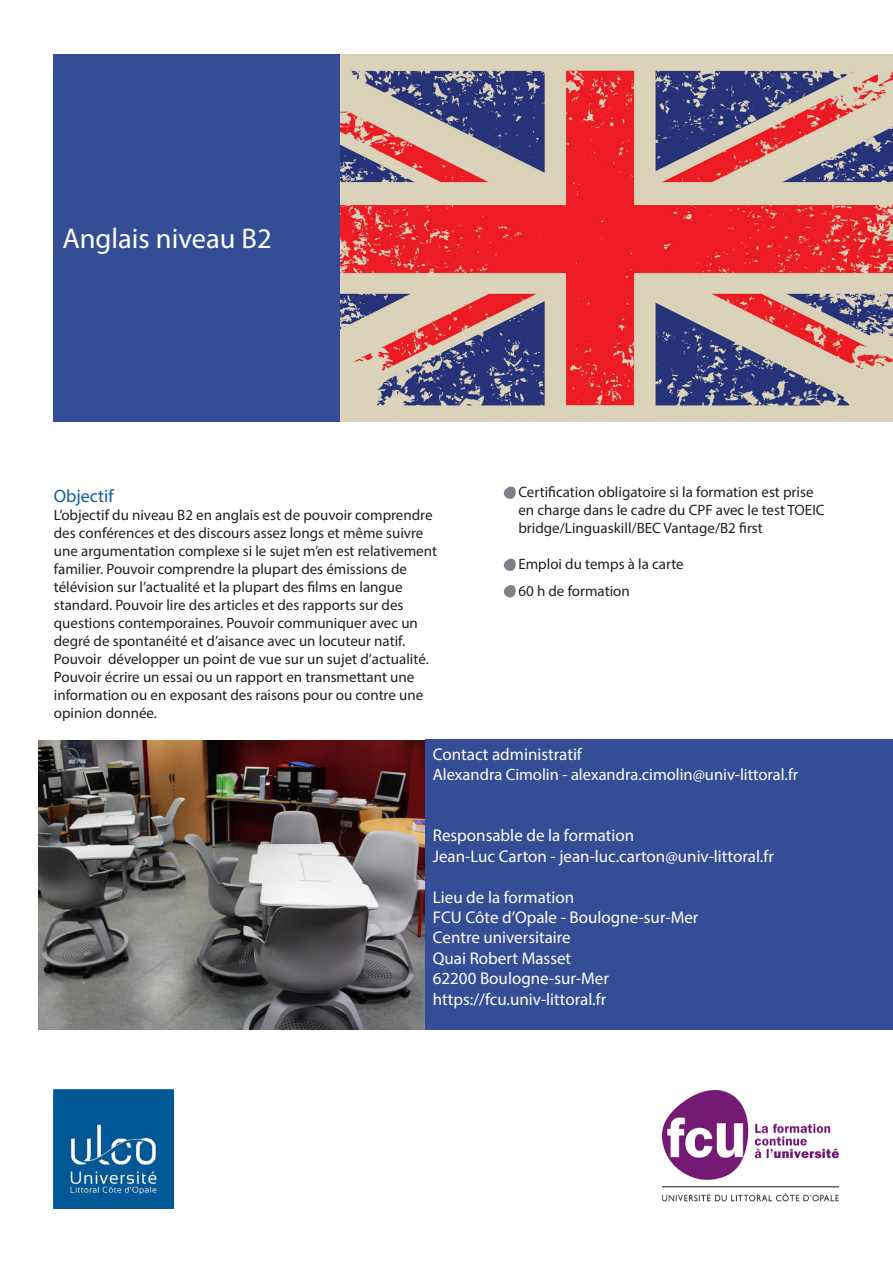
<style>
.page{position:relative;width:893px;height:1263px;background:#fff}
.page>*{position:absolute;margin:0;border:0;box-sizing:border-box;transform-origin:0 0}
.t1{font:28.5px "Myriad Pro";color:#fff}
.t2{font:18px "Myriad Pro";color:#125e98}
.t3{font:16.95px/20.4px "Myriad Pro";color:#fff}
.t4{font:16.5px "Myriad Pro";color:#fff}
.t5{font:15px/18px "Myriad Pro";color:#231f20}
</style>
<div class="page">
<div style="left:425px;top:739px;width:468px;height:291px;background:#354d96"></div>
<svg style="left:504px;top:486px;width:12px;height:13px"></svg>
<svg style="left:504px;top:559px;width:12px;height:12px"></svg>
<svg style="left:504px;top:585px;width:12px;height:12px"></svg>
<img style="left:662px;top:1090px;width:177px;height:112px">
<img style="left:54px;top:1090px;width:119px;height:119px">
<img style="left:38px;top:740px;width:387px;height:289px">
<img style="left:247px;top:54px;width:646px;height:368px">
<div style="left:54px;top:54px;width:286px;height:367px;background:#354d96"></div>
<p class="t1" style="left:62px;top:221px;width:211px">Anglais niveau B2</p>
<p class="t2" style="left:54px;top:485px;width:61px">Objectif</p>
<p class="t5" style="left:54px;top:506px;width:385px">L’objectif du niveau B2 en anglais est de pouvoir comprendre des conférences et des discours assez longs et même suivre une argumentation complexe si le sujet m’en est relativement familier. Pouvoir comprendre la plupart des émissions de télévision sur l’actualité et la plupart des films en langue standard. Pouvoir lire des articles et des rapports sur des questions contemporaines. Pouvoir communiquer avec un degré de spontanéité et d’aisance avec un locuteur natif.</p>
<p class="t5" style="left:54px;top:650px;width:376px">Pouvoir développer un point de vue sur un sujet d’actualité.<br>Pouvoir écrire un essai ou un rapport en transmettant une information ou en exposant des raisons pour ou contre une opinion donnée.</p>
<p class="t5" style="left:518px;top:483px;width:308px">Certification obligatoire si la formation est prise en charge dans le cadre du CPF avec le test TOEIC bridge/Linguaskill/BEC Vantage/B2 first</p>
<p class="t5" style="left:518px;top:555px;width:167px">Emploi du temps à la carte</p>
<p class="t5" style="left:518px;top:581px;width:113px">60 h de formation</p>
<p class="t3" style="left:433px;top:744px;width:151px">Contact administratif</p>
<p class="t4" style="left:433px;top:764px;width:367px">Alexandra Cimolin - alexandra.cimolin@univ-littoral.fr</p>
<p class="t3" style="left:433px;top:825px;width:343px">Responsable de la formation<br>Jean-Luc Carton - jean-luc.carton@univ-littoral.fr</p>
<p class="t3" style="left:433px;top:886px;width:267px">Lieu de la formation<br>FCU Côte d’Opale - Boulogne-sur-Mer<br>Centre universitaire<br>Quai Robert Masset<br>62200 Boulogne-sur-Mer https://fcu.univ-littoral.fr</p>
</div>
